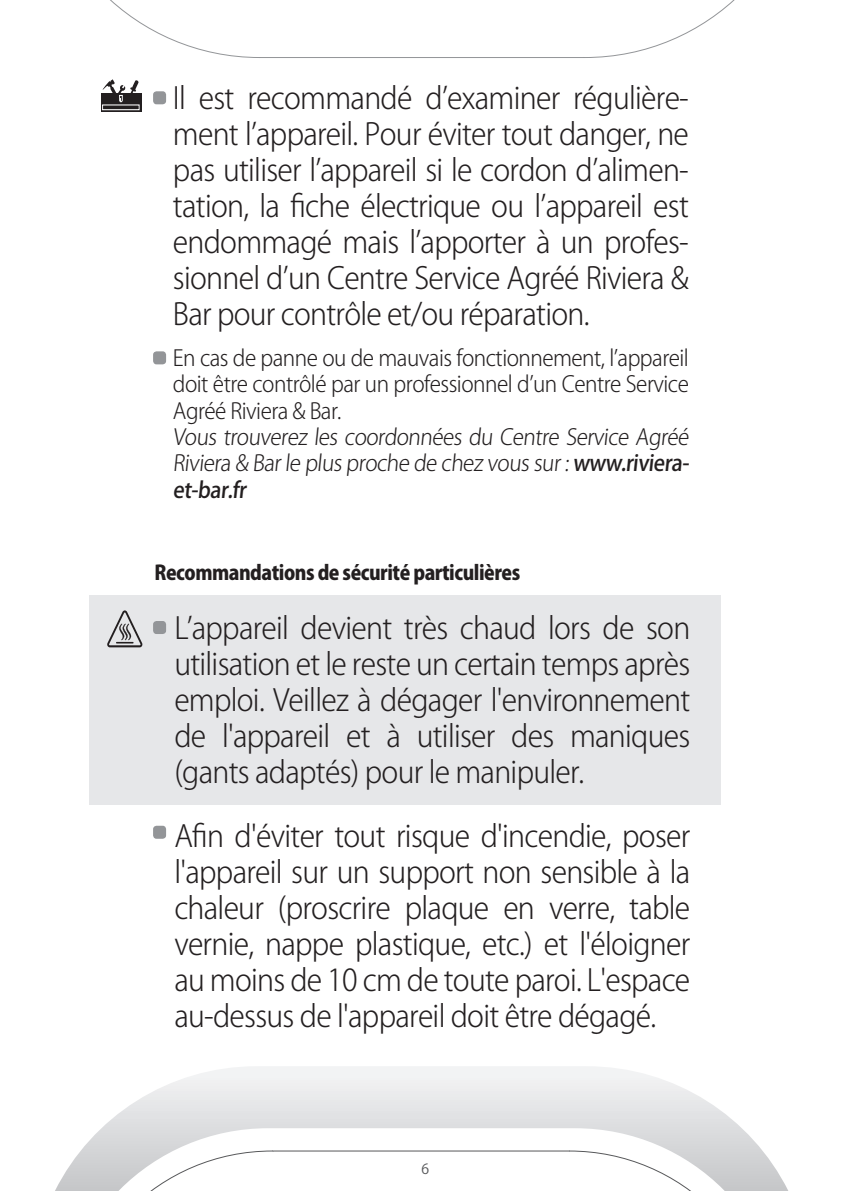
<style>
.page{position:relative;width:842px;height:1191px;background:#fff}
.page>*{position:absolute;margin:0;border:0;box-sizing:border-box;transform-origin:0 0}
.t1{font:300 30px/36px "Koz Go Pro";letter-spacing:-.025em;color:#231f20;text-align:justify;scale:.95 1}
.t2{font:300 22px/26.4px "Koz Go Pro";letter-spacing:-.025em;color:#231f20;scale:.95 1}
.t3{font:800 20px "Koz Go Pro";letter-spacing:-.025em;color:#231f20;scale:.95 1}
.t4{font:14px "Koz Go Pro";color:#57585a}
.s1{font-weight:500}
</style>
<div class="page">
<div style="left:90px;top:595px;width:631px;height:210px;background:#e6e7e9"></div>
<svg style="left:110px;top:0;width:625px;height:58px"></svg>
<svg style="left:55px;top:1066px;width:733px;height:125px"></svg>
<svg style="left:58px;top:1128px;width:727px;height:63px"></svg>
<svg style="left:68px;top:1150px;width:705px;height:41px"></svg>
<div style="left:153px;top:91px;width:13px;height:13px;background:#939598;border-radius:3px"></div>
<div style="left:153px;top:351px;width:13px;height:13px;background:#939598;border-radius:3px"></div>
<div style="left:153px;top:621px;width:13px;height:13px;background:#939598;border-radius:3px"></div>
<div style="left:153px;top:825px;width:13px;height:13px;background:#939598;border-radius:3px"></div>
<svg style="left:107px;top:610px;width:35px;height:37px"></svg>
<div style="left:101px;top:93px;width:40px;height:5px;background:#231f20"></div>
<svg style="left:101px;top:98px;width:40px;height:14px"></svg>
<div style="left:102px;top:105px;width:37px;height:5px;border:1px solid #fff"></div>
<svg style="left:103px;top:79px;width:36px;height:23px"></svg>
<p class="t1" style="left:173px;top:80px;width:545px">Il est recommandé d’examiner régulière&shy;ment l’appareil. Pour éviter tout danger, ne pas utiliser l’appareil si le cordon d’alimen&shy;tation, la fiche électrique ou l’appareil est endommagé mais l’apporter à un profes&shy;sionnel d’un Centre Service Agréé Riviera &amp; Bar pour contrôle et/ou réparation.</p>
<p class="t2" style="left:173px;top:344px;width:548px">En cas de panne ou de mauvais fonctionnement, l’appareil doit être contrôlé par un professionnel d’un Centre Service Agréé Riviera &amp; Bar.<br>Vous trouverez les coordonnées du Centre Service Agréé Riviera &amp; Barle plus proche de chez vous sur:<span class="s1">www.riviera&shy;et-bar.fr</span></p>
<p class="t3" style="left:154px;top:560px;width:386px">Recommandations de sécurité particulières</p>
<p class="t1" style="left:174px;top:610px;width:545px">L’appareil devient très chaud lors de son utilisation et le reste un certain temps après emploi. Veillez à dégager l'environnement de l'appareil et à utiliser des maniques (gants adaptés) pour le manipuler.</p>
<p class="t1" style="left:174px;top:818px;width:545px">Afin d'éviter tout risque d'incendie, poser l'appareil sur un support non sensible à la chaleur (proscrire plaque en verre, table vernie, nappe plastique, etc.) et l'éloigner au moins de 10 cm de toute paroi. L'espace au-dessus de l'appareil doit être dégagé.</p>
<p class="t4" style="left:421px;top:1159px;width:9px">6</p>
</div>
